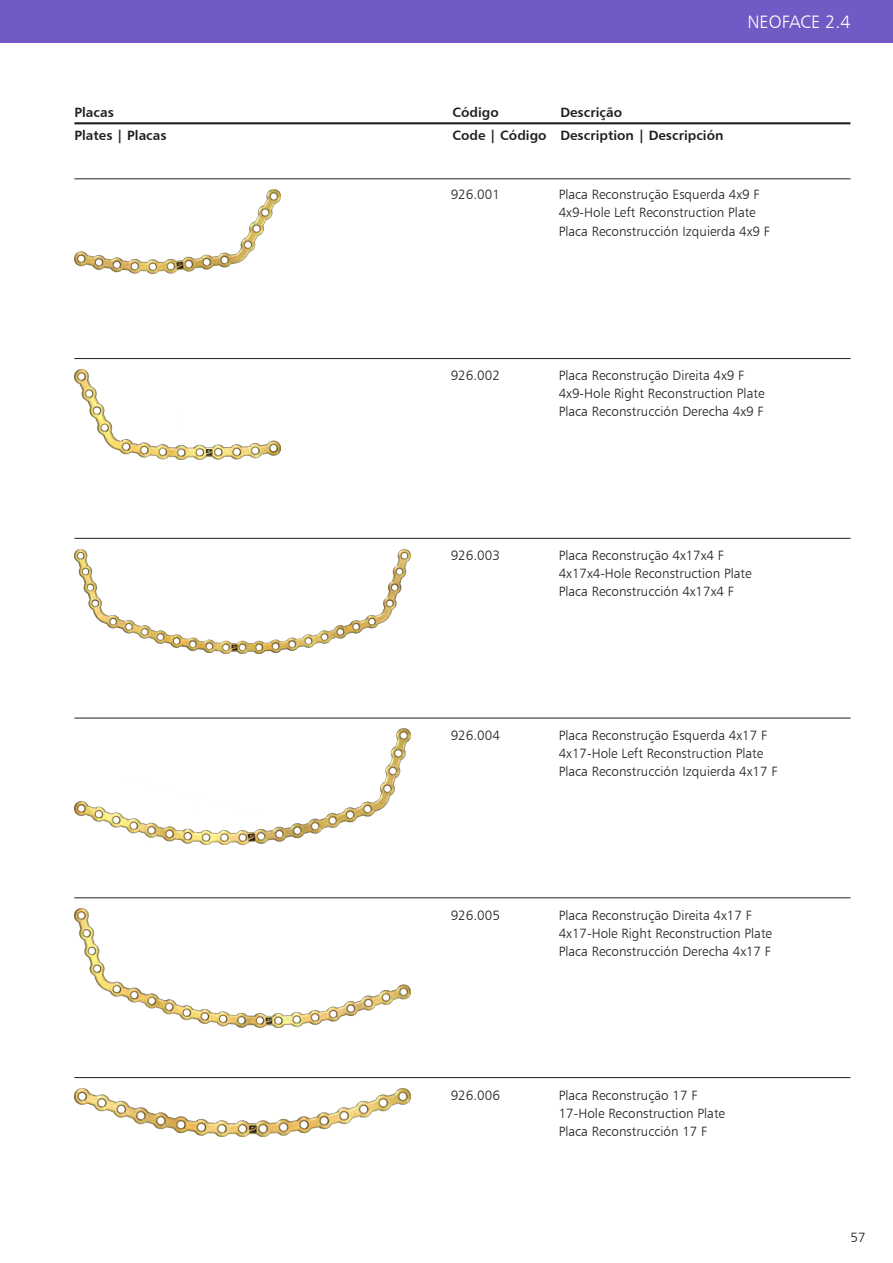
<style>
.page{position:relative;width:893px;height:1263px;background:#fff}
.page>*{position:absolute;margin:0;border:0;box-sizing:border-box;transform-origin:0 0}
.t1{font:18px "Humanist 777 BT Light B";color:#fff}
.Texto-Produto{font:13.5px "Humanist 777 BT Light B";color:#231f20}
.Cabecalho{font:13.5px "Humanist 777 BT Bold B";color:#231f20}
</style>
<div class="page">
<div style="left:0;top:0;width:893px;height:43px;background:#725ac5"></div>
<img style="left:74px;top:190px;width:207px;height:83px">
<img style="left:74px;top:369px;width:207px;height:90px">
<img style="left:74px;top:549px;width:336px;height:105px">
<img style="left:74px;top:729px;width:336px;height:115px">
<img style="left:74px;top:1088px;width:336px;height:48px">
<img style="left:74px;top:909px;width:336px;height:119px">
<hr style="left:74px;top:179px;width:776px;height:1px;background:#231f20">
<hr style="left:74px;top:358px;width:776px;height:1px;background:#231f20">
<hr style="left:74px;top:538px;width:776px;height:1px;background:#231f20">
<hr style="left:74px;top:718px;width:776px;height:1px;background:#231f20">
<hr style="left:74px;top:897px;width:776px;height:1px;background:#231f20">
<hr style="left:74px;top:1077px;width:776px;height:1px;background:#231f20">
<hr style="left:74px;top:122px;width:776px;height:2px;background:#231f20">
<h1 class="t1" style="left:747px;top:11px;width:105px">NEOFACE 2.4</h1>
<p class="Cabecalho" style="left:74px;top:103px;width:41px">Placas</p>
<p class="Cabecalho" style="left:452px;top:103px;width:48px">Código</p>
<p class="Cabecalho" style="left:560px;top:103px;width:63px">Descrição</p>
<p class="Cabecalho" style="left:74px;top:127px;width:94px">Plates | Placas</p>
<p class="Cabecalho" style="left:452px;top:127px;width:273px">Code | Código Description | Descripción</p>
<p class="Texto-Produto" style="left:451px;top:186px;width:51px">926.001</p>
<p class="Texto-Produto" style="left:559px;top:186px;width:202px">Placa Reconstrução Esquerda 4x9 F</p>
<p class="Texto-Produto" style="left:559px;top:204px;width:199px">4x9-Hole Left Reconstruction Plate</p>
<p class="Texto-Produto" style="left:559px;top:222px;width:213px">Placa Reconstrucción Izquierda 4x9 F</p>
<p class="Texto-Produto" style="left:451px;top:366px;width:51px">926.002</p>
<p class="Texto-Produto" style="left:559px;top:366px;width:187px">Placa Reconstrução Direita 4x9 F</p>
<p class="Texto-Produto" style="left:559px;top:384px;width:207px">4x9-Hole Right Reconstruction Plate</p>
<p class="Texto-Produto" style="left:559px;top:402px;width:206px">Placa Reconstrucción Derecha 4x9 F</p>
<p class="Texto-Produto" style="left:451px;top:546px;width:51px">926.003</p>
<p class="Texto-Produto" style="left:559px;top:546px;width:167px">Placa Reconstrução 4x17x4 F</p>
<p class="Texto-Produto" style="left:559px;top:564px;width:194px">4x17x4-Hole Reconstruction Plate</p>
<p class="Texto-Produto" style="left:559px;top:582px;width:177px">Placa Reconstrucción 4x17x4 F</p>
<p class="Texto-Produto" style="left:451px;top:726px;width:51px">926.004</p>
<p class="Texto-Produto" style="left:559px;top:726px;width:210px">Placa Reconstrução Esquerda 4x17 F</p>
<p class="Texto-Produto" style="left:559px;top:744px;width:206px">4x17-Hole Left Reconstruction Plate</p>
<p class="Texto-Produto" style="left:559px;top:762px;width:220px">Placa Reconstrucción Izquierda 4x17 F</p>
<p class="Texto-Produto" style="left:451px;top:906px;width:51px">926.005</p>
<p class="Texto-Produto" style="left:559px;top:906px;width:194px">Placa Reconstrução Direita 4x17 F</p>
<p class="Texto-Produto" style="left:559px;top:924px;width:215px">4x17-Hole Right Reconstruction Plate</p>
<p class="Texto-Produto" style="left:559px;top:942px;width:214px">Placa Reconstrucción Derecha 4x17 F</p>
<p class="Texto-Produto" style="left:451px;top:1086px;width:51px">926.006</p>
<p class="Texto-Produto" style="left:559px;top:1086px;width:140px">Placa Reconstrução 17 F</p>
<p class="Texto-Produto" style="left:559px;top:1104px;width:168px">17-Hole Reconstruction Plate</p>
<p class="Texto-Produto" style="left:559px;top:1122px;width:150px">Placa Reconstrucción 17 F</p>
<p class="Texto-Produto" style="left:850px;top:1228px;width:17px">57</p>
</div>
